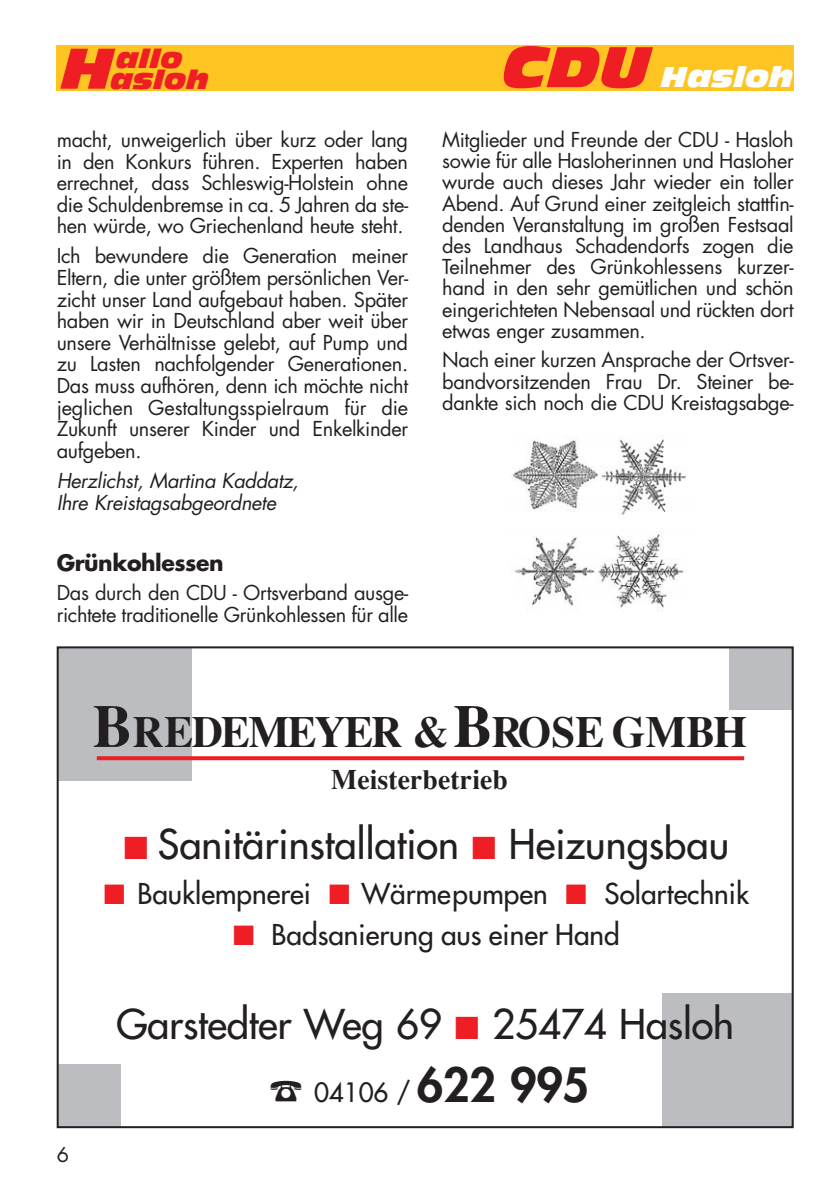
<style>
.page{position:relative;width:840px;height:1190px;background:#fff}
.page>*{position:absolute;margin:0;border:0;box-sizing:border-box;transform-origin:0 0}
.t1{font:700 44px "Times";letter-spacing:-.05em;color:#231f20}
.t2{font:40px "Futura";color:#231f20}
.t3{font:28px "Futura";color:#231f20}
.t4{font:700 28px "Times";color:#231f20}
.t5{font:italic 28px "Antique Olive Nord";color:#fff}
.t6{font:26px "Futura";letter-spacing:-.005em;color:#231f20}
.t7{font:italic 26px "Antique Olive Nord";color:#ee1e24}
.t8{font:700 22px "Futura";letter-spacing:-.02em;color:#231f20}
.t9{font:20px/21.6px "Futura";letter-spacing:-.02em;color:#231f20;text-align:justify}
.t10{font:italic 20px/21.6px "Futura";color:#231f20}
.s1{font-size:56px;color:#ee1e24}
.s2{font-size:56px}
.s3{font-size:60px}
.s4{color:#ee1e24}
.s5{font-weight:800;font-size:46px}
</style>
<div class="page">
<div style="left:662px;top:993px;width:130px;height:133px;background:#bcbdc0"></div>
<div style="left:730px;top:648px;width:62px;height:62px;background:#bcbdc0"></div>
<div style="left:59px;top:648px;width:133px;height:133px;background:#bcbdc0"></div>
<div style="left:59px;top:1065px;width:62px;height:62px;background:#bcbdc0"></div>
<div style="left:57px;top:646px;width:737px;height:482px;border:2px solid #231f20"></div>
<div style="left:57px;top:45px;width:737px;height:46px;background:#fec422"></div>
<svg style="left:97px;top:756px;width:647px;height:4px;background:#ee292f"></svg>
<img style="left:512px;top:436px;width:175px;height:176px">
<h3 class="t7" style="left:116px;top:48px;width:68px">allo</h3>
<h3 class="t5" style="left:503px;top:66px;width:292px"><span class="s1">CDU</span> Hasloh</h3>
<h3 class="t7" style="left:61px;top:69px;width:149px"><span class="s2">H</span>asloh</h3>
<p class="t9" style="left:57px;top:131px;width:353px">macht, unweigerlich über kurz oder lang in den Konkurs führen. Experten haben errechnet, dass Schleswig-Holstein ohne die Schuldenbremse in ca. 5 Jahren da ste&shy;hen würde, wo Griechenland heute steht.</p>
<p class="t9" style="left:57px;top:247px;width:353px">Ich bewundere die Generation meiner Eltern, die unter größtem persönlichen Ver&shy;zicht unser Land aufgebaut haben. Später haben wir in Deutschland aber weit über unsere Verhältnisse gelebt, auf Pump und zu Lasten nachfolgender Generationen.<br>Das muss aufhören, denn ich möchte nicht jeglichen Gestaltungsspielraum für die Zukunft unserer Kinder und Enkelkinder aufgeben.</p>
<p class="t10" style="left:57px;top:472px;width:247px">Herzlichst, Martina Kaddatz,<br>Ihre Kreistagsabgeordnete</p>
<p class="t8" style="left:57px;top:552px;width:168px">Grünkohlessen</p>
<p class="t9" style="left:57px;top:584px;width:353px">Das durch den CDU - Ortsverband ausge&shy;richtete traditionelle Grünkohlessen für alle</p>
<p class="t9" style="left:442px;top:131px;width:353px">Mitglieder und Freunde der CDU - Hasloh sowie für alle Hasloherinnen und Hasloher wurde auch dieses Jahr wieder ein toller Abend. Auf Grund einer zeitgleich stattfin&shy;denden Veranstaltung im großen Festsaal des Landhaus Schadendorfs zogen die Teilnehmer des Grünkohlessens kurzer&shy;hand in den sehr gemütlichen und schön eingerichteten Nebensaal und rückten dort etwas enger zusammen.</p>
<p class="t9" style="left:442px;top:351px;width:353px">Nach einer kurzen Ansprache der Ortsver&shy;bandvorsitzenden Frau Dr. Steiner be&shy;dankte sich noch die CDU Kreistagsabge-</p>
<h1 class="t1" style="left:92px;top:716px;width:656px"><span class="s3">B</span>REDEMEYER &amp;<span class="s3">B</span>ROSE GMBH</h1>
<h3 class="t4" style="left:331px;top:769px;width:179px">Meisterbetrieb</h3>
<h2 class="t2" style="left:124px;top:825px;width:607px"><span class="s4">■</span> Sanitärinstallation <span class="s4">■</span> Heizungsbau</h2>
<h3 class="t3" style="left:104px;top:880px;width:647px"><span class="s4">■</span> Bauklempnerei <span class="s4">■</span> Wärmepumpen <span class="s4">■</span> Solartechnik</h3>
<h3 class="t3" style="left:233px;top:921px;width:388px"><span class="s4">■</span> Badsanierung aus einer Hand</h3>
<h2 class="t2" style="left:116px;top:1004px;width:619px">Garstedter Weg 69 <span class="s4">■</span> 25474 Hasloh</h2>
<p class="t9" style="left:57px;top:1145px;width:14px">6</p>
<h3 class="t6" style="left:314px;top:1079px;width:277px">04106 / <span class="s5">622 995</span></h3>
</div>
